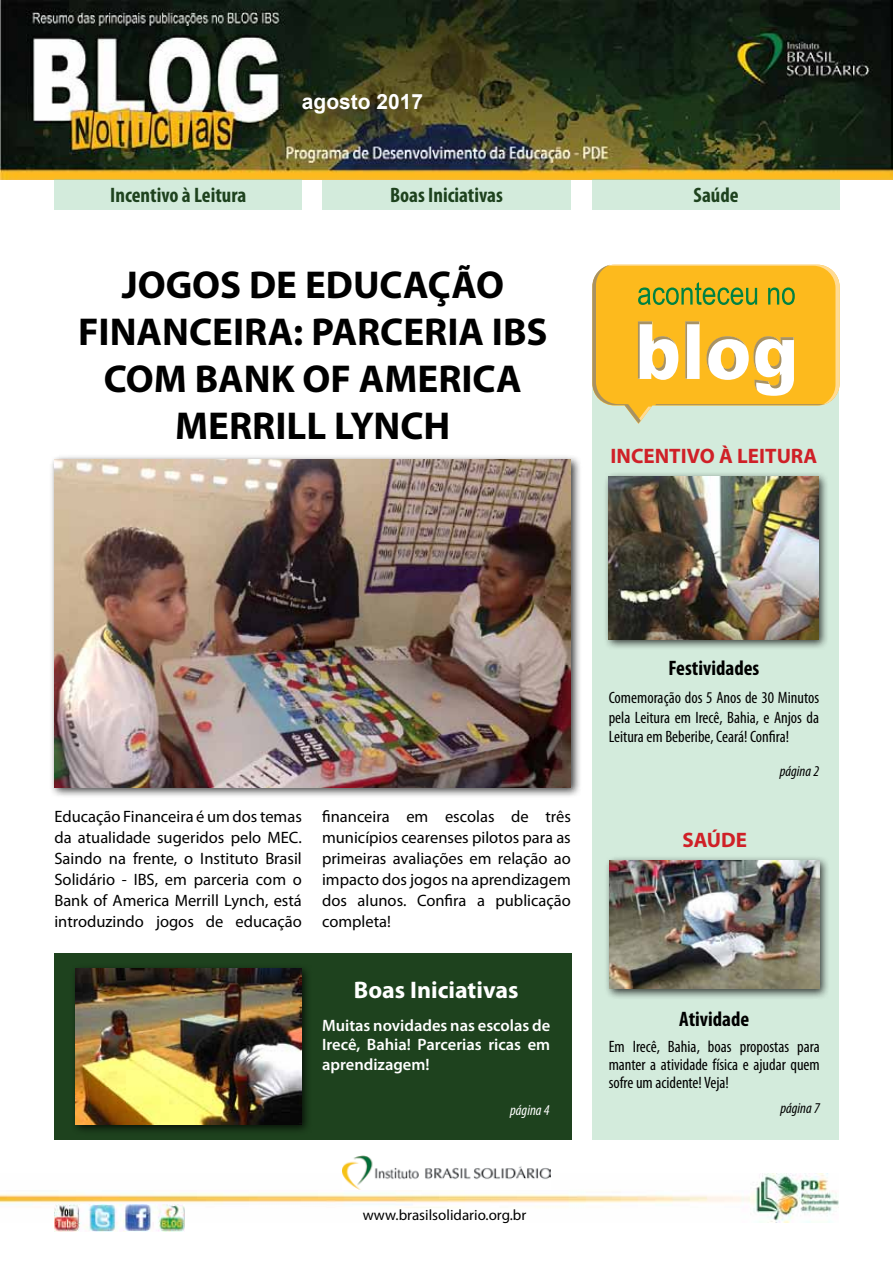
<style>
.page{position:relative;width:893px;height:1263px;background:#fff}
.page>*{position:absolute;margin:0;border:0;box-sizing:border-box;transform-origin:0 0}
.t1{font:700 39px/46.8px "Myriad Pro";color:#000;text-align:center}
.t2{font:700 24px "Myriad Pro";color:#fff}
.t3{font:700 condensed 21px "Myriad Pro";color:#1e421e}
.t4{font:700 21px "Myriad Pro";color:#cf2027}
.t5{font:700 condensed 21px "Myriad Pro";color:#000}
.t6{font:700 21px "Arial";color:#fff}
.t7{font:16.5px/21px "Myriad Pro";color:#000;text-align:justify}
.t8{font:condensed 16.5px/19.5px "Myriad Pro";color:#000;text-align:justify}
.t9{font:600 16.5px/19.5px "Myriad Pro";color:#fff;text-align:justify}
.t10{font:15px "Myriad Pro";color:#000}
.t11{font:italic condensed 15px "Myriad Pro";color:#000}
.t12{font:italic condensed 15px "Myriad Pro";color:#fff}
</style>
<div class="page">
<img style="left:0;top:1173px;width:839px;height:49px">
<img style="left:54px;top:1205px;width:130px;height:26px">
<img style="left:342px;top:1155px;width:208px;height:34px">
<div style="left:322px;top:179px;width:249px;height:31px;background:#d3ebdc"></div>
<img style="left:0;top:0;width:893px;height:179px">
<div style="left:592px;top:290px;width:247px;height:850px;background:#d3ebdc"></div>
<svg style="left:592px;top:265px;width:248px;height:159px"></svg>
<div style="left:49px;top:455px;width:533px;height:344px;background:#000;opacity:.75"></div>
<img style="left:54px;top:460px;width:517px;height:327px">
<div style="left:603px;top:471px;width:227px;height:179px;background:#000;opacity:.75"></div>
<img style="left:609px;top:477px;width:209px;height:162px">
<div style="left:604px;top:855px;width:226px;height:145px;background:#000;opacity:.75"></div>
<img style="left:609px;top:860px;width:210px;height:129px">
<div style="left:54px;top:179px;width:248px;height:31px;background:#d3ebdc"></div>
<div style="left:592px;top:179px;width:248px;height:31px;background:#d3ebdc"></div>
<div style="left:54px;top:953px;width:517px;height:187px;background:#1e421e"></div>
<div style="left:70px;top:963px;width:242px;height:173px;background:#000;opacity:.75"></div>
<img style="left:75px;top:968px;width:226px;height:156px">
<p class="t6" style="left:302px;top:88px;width:123px">agosto 2017</p>
<p class="t3" style="left:110px;top:182px;width:138px">Incentivo à Leitura</p>
<p class="t3" style="left:390px;top:181px;width:114px">Boas Iniciativas</p>
<p class="t3" style="left:693px;top:181px;width:47px">Saúde</p>
<h1 class="t1" style="left:78px;top:260px;width:471px">JOGOS DE EDUCAÇÃO<br>FINANCEIRA: PARCERIA IBS<br>COM BANK OF AMERICA<br>MERRILL LYNCH</h1>
<p class="t4" style="left:610px;top:442px;width:208px">INCENTIVO À LEITURA</p>
<p class="t7" style="left:54px;top:806px;width:249px">Educação Financeira é um dos temas da atualidade sugeridos pelo MEC.<br>Saindo na frente, o Instituto Brasil Solidário - IBS, em parceria com o Bank of America Merrill Lynch, está introduzindo jogos de educação</p>
<p class="t7" style="left:322px;top:806px;width:250px">financeira em escolas de três municípios cearenses pilotos para as primeiras avaliações em relação ao impacto dos jogos na aprendizagem dos alunos. Confira a publicação completa!</p>
<h2 class="t2" style="left:354px;top:975px;width:166px">Boas Iniciativas</h2>
<p class="t9" style="left:322px;top:1015px;width:230px">Muitas novidades nas escolas de Irecê, Bahia! Parcerias ricas em aprendizagem!</p>
<p class="t12" style="left:510px;top:1101px;width:41px">página 4</p>
<p class="t10" style="left:363px;top:1206px;width:165px">www.brasilsolidario.org.br</p>
<p class="t5" style="left:669px;top:655px;width:92px">Festividades</p>
<p class="t8" style="left:609px;top:688px;width:212px">Comemoração dos 5 Anos de 30 Minutos pela Leitura em Irecê, Bahia, e Anjos da Leitura em Beberibe, Ceará! Confira!</p>
<p class="t11" style="left:780px;top:762px;width:41px">página 2</p>
<p class="t4" style="left:682px;top:826px;width:66px">SAÚDE</p>
<p class="t5" style="left:679px;top:1005px;width:72px">Atividade</p>
<p class="t8" style="left:609px;top:1037px;width:213px;line-height:18px">Em Irecê, Bahia, boas propostas para manter a atividade física e ajudar quem sofre um acidente! Veja!</p>
<p class="t11" style="left:780px;top:1099px;width:41px">página 7</p>
</div>
